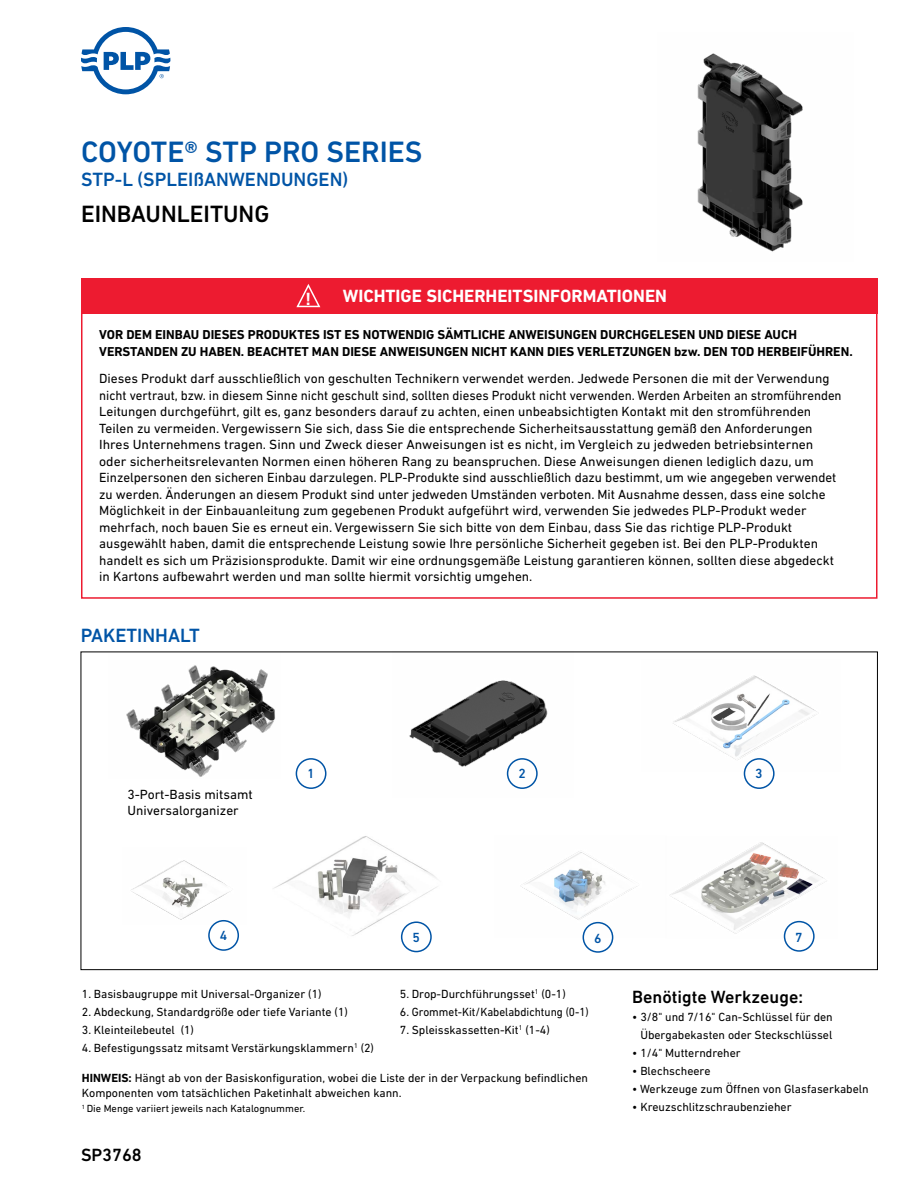
<style>
.page{position:relative;width:918px;height:1188px;background:#fff}
.page>*{position:absolute;margin:0;border:0;box-sizing:border-box;transform-origin:0 0}
.t1{font:500 30px "DIN Next LT Pro";color:#0054a6}
.t2{font:500 24px "DIN Next LT Pro";color:#000}
.t3{font:500 19.5px "DIN Next LT Pro";color:#0054a6}
.t4{font:700 18px "DIN Next LT Pro";color:#fff}
.t5{font:500 18px "DIN Next LT Pro";color:#000}
.t6{font:13.5px/16.5px "DIN Next LT Pro";color:#000}
.t7{font:500 13.5px "DIN Next LT Pro";color:#0054a6}
.t8{font:700 13.2px/16.5px "DIN Next LT Pro";color:#000}
.t9{font:12px/18px "DIN Next LT Pro";color:#000;text-align:right}
.t10{font:10.5px "DIN Next LT Pro";color:#000}
.s1{font-weight:700}
</style>
<div class="page">
<img style="left:521px;top:851px;width:116px;height:86px">
<img style="left:131px;top:860px;width:104px;height:65px">
<img style="left:273px;top:836px;width:164px;height:113px">
<svg style="left:81px;top:27px;width:89px;height:67px"></svg>
<img style="left:697px;top:53px;width:106px;height:199px">
<div style="left:296px;top:758px;width:30px;height:31px;border:2px solid #0054a6;border-radius:50%"></div>
<img style="left:126px;top:665px;width:149px;height:112px">
<img style="left:673px;top:675px;width:144px;height:97px">
<div style="left:744px;top:758px;width:31px;height:31px;border:2px solid #0054a6;border-radius:50%"></div>
<div style="left:208px;top:920px;width:31px;height:31px;border:2px solid #0054a6;border-radius:50%"></div>
<div style="left:81px;top:278px;width:797px;height:35px;background:#ed1b30"></div>
<svg style="left:296px;top:284px;width:25px;height:24px"></svg>
<div style="left:401px;top:921px;width:31px;height:31px;border:2px solid #0054a6;border-radius:50%"></div>
<div style="left:583px;top:922px;width:30px;height:31px;border:2px solid #0054a6;border-radius:50%"></div>
<img style="left:392px;top:651px;width:182px;height:138px">
<img style="left:670px;top:842px;width:155px;height:96px">
<div style="left:784px;top:921px;width:31px;height:31px;border:2px solid #0054a6;border-radius:50%"></div>
<div style="left:507px;top:758px;width:31px;height:31px;border:2px solid #0054a6;border-radius:50%"></div>
<h1 class="t1" style="left:81px;top:134px;width:343px">COYOTE® STP PRO SERIES</h1>
<h3 class="t3" style="left:81px;top:168px;width:269px">STP-L (SPLEIßANWENDUNGEN)</h3>
<h2 class="t2" style="left:81px;top:200px;width:190px">EINBAUNLEITUNG</h2>
<h3 class="t4" style="left:343px;top:285px;width:326px">WICHTIGE SICHERHEITSINFORMATIONEN</h3>
<p class="t8" style="left:99px;top:327px;width:755px">VOR DEM EINBAU DIESES PRODUKTES IST ES NOTWENDIG SÄMTLICHE ANWEISUNGEN DURCHGELESEN UND DIESE AUCH<br>VERSTANDEN ZU HABEN. BEACHTET MAN DIESE ANWEISUNGEN NICHT KANN DIES VERLETZUNGEN bzw. DEN TOD HERBEIFÜHREN.</p>
<p class="t6" style="left:99px;top:370px;width:744px">Dieses Produkt darf ausschließlich von geschulten Technikern verwendet werden. Jedwede Personen die mit der Verwendung nicht vertraut, bzw. in diesem Sinne nicht geschult sind, sollten dieses Produkt nicht verwenden. Werden Arbeiten an stromführenden Leitungen durchgeführt, gilt es, ganz besonders darauf zu achten, einen unbeabsichtigten Kontakt mit den stromführenden Teilen zu vermeiden. Vergewissern Sie sich, dass Sie die entsprechende Sicherheitsausstattung gemäß den Anforderungen Ihres Unternehmens tragen. Sinn und Zweck dieser Anweisungen ist es nicht, im Vergleich zu jedweden betriebsinternen oder sicherheitsrelevanten Normen einen höheren Rang zu beanspruchen. Diese Anweisungen dienen lediglich dazu, um Einzelpersonen den sicheren Einbau darzulegen. PLP-Produkte sind ausschließlich dazu bestimmt, um wie angegeben verwendet zu werden. Änderungen an diesem Produkt sind unter jedweden Umständen verboten. Mit Ausnahme dessen, dass eine solche Möglichkeit in der Einbauanleitung zum gegebenen Produkt aufgeführt wird, verwenden Sie jedwedes PLP-Produkt weder mehrfach, noch bauen Sie es erneut ein. Vergewissern Sie sich bitte von dem Einbau, dass Sie das richtige PLP-Produkt ausgewählt haben, damit die entsprechende Leistung sowie Ihre persönliche Sicherheit gegeben ist. Bei den PLP-Produkten handelt es sich um Präzisionsprodukte. Damit wir eine ordnungsgemäße Leistung garantieren können, sollten diese abgedeckt in Kartons aufbewahrt werden und man sollte hiermit vorsichtig umgehen.</p>
<h3 class="t4" style="left:306px;top:288px;width:7px">!</h3>
<h3 class="t3" style="left:81px;top:624px;width:121px">PAKETINHALT</h3>
<p class="t6" style="left:127px;top:786px;width:127px">3-Port-Basis mitsamt<br>Universalorganizer</p>
<p class="t7" style="left:220px;top:928px;width:9px">4</p>
<p class="t7" style="left:307px;top:766px;width:9px">1</p>
<p class="t7" style="left:518px;top:766px;width:9px">2</p>
<p class="t7" style="left:755px;top:766px;width:9px">3</p>
<p class="t7" style="left:412px;top:929px;width:9px">5</p>
<p class="t7" style="left:594px;top:930px;width:9px">6</p>
<p class="t7" style="left:795px;top:929px;width:9px">7</p>
<p class="t9" style="left:82px;top:985px;width:241px">1. Basisbaugruppe mit Universal-Organizer (1)</p>
<p class="t9" style="left:82px;top:1003px;width:268px">2. Abdeckung, Standardgröße oder tiefe Variante (1)</p>
<p class="t9" style="left:82px;top:1021px;width:114px">3. Kleinteilebeutel (1)</p>
<p class="t9" style="left:82px;top:1039px;width:294px">4. Befestigungssatz mitsamt Verstärkungsklammern<sup>1</sup> (2)</p>
<p class="t9" style="left:400px;top:985px;width:168px">5. Drop-Durchführungsset<sup>1</sup> (0-1)</p>
<p class="t9" style="left:400px;top:1003px;width:191px">6. Grommet-Kit/Kabelabdichtung (0-1)</p>
<p class="t9" style="left:400px;top:1021px;width:151px">7. Spleisskassetten-Kit<sup>1</sup> (1-4)</p>
<p class="t9" style="left:82px;top:1070px;width:508px;line-height:15px;text-align:left"><span class="s1">HINWEIS:</span> Hängt ab von der Basiskonfiguration, wobei die Liste der in der Verpackung befindlichen<br>Komponenten vom tatsächlichen Paketinhalt abweichen kann.</p>
<p class="t10" style="left:82px;top:1102px;width:225px"><sup>1</sup> Die Menge variiert jeweils nach Katalognummer.</p>
<h3 class="t5" style="left:81px;top:1144px;width:62px">SP3768</h3>
<h3 class="t5" style="left:632px;top:986px;width:172px">Benötigte Werkzeuge:</h3>
<p class="t9" style="left:632px;top:1008px;width:202px">• 3/8" und 7/16" Can-Schlüssel für den<br>Übergabekasten oder Steckschlüssel</p>
<p class="t9" style="left:632px;top:1044px;width:110px">• 1/4" Mutterndreher</p>
<p class="t9" style="left:632px;top:1062px;width:80px">• Blechscheere</p>
<p class="t9" style="left:632px;top:1080px;width:238px">• Werkzeuge zum Öffnen von Glasfaserkabeln</p>
<p class="t9" style="left:632px;top:1098px;width:161px">• Kreuzschlitzschraubenzieher</p>
</div>
